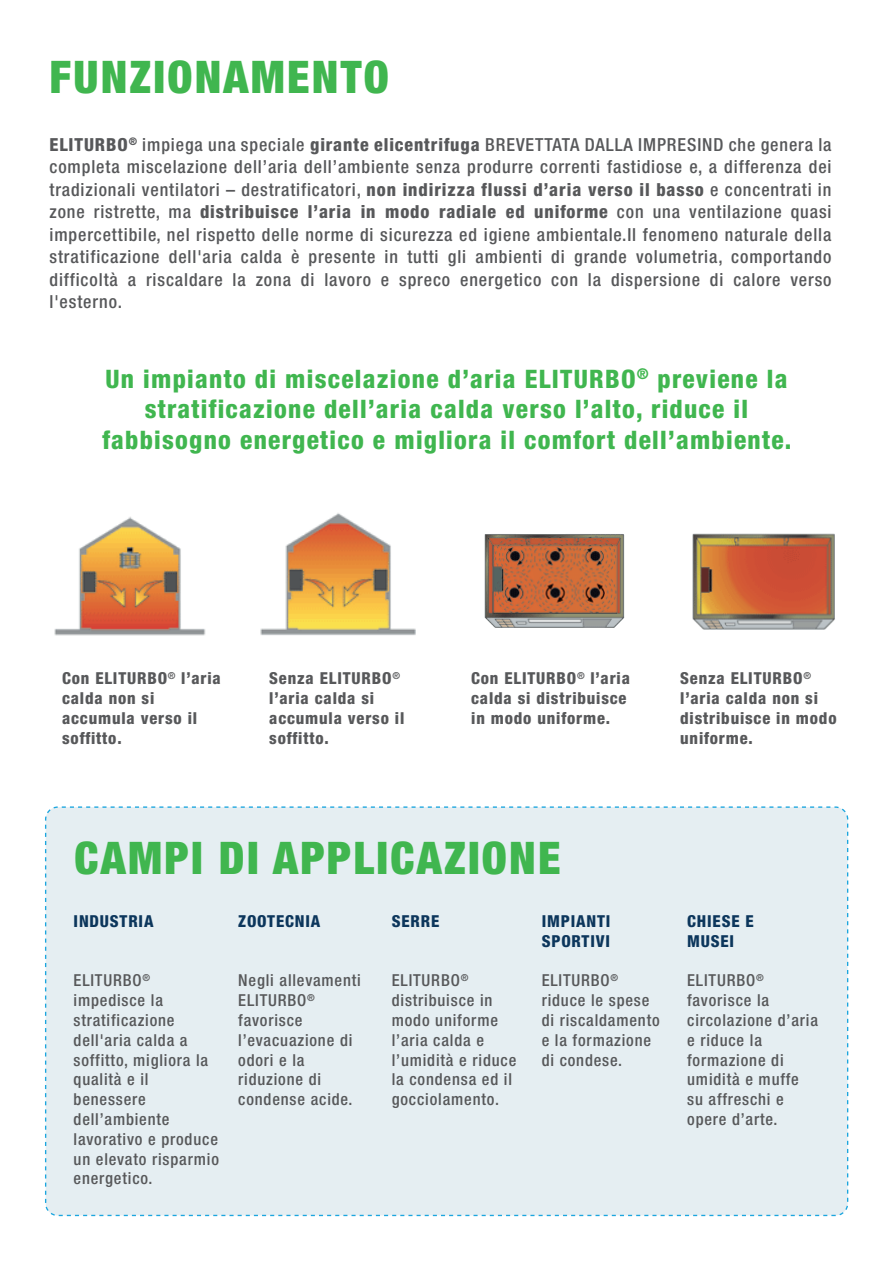
<style>
.page{position:relative;width:893px;height:1263px;background:#fff}
.page>*{position:absolute;margin:0;border:0;box-sizing:border-box;transform-origin:0 0}
.t1{font:900 condensed 45px "Helvetica Neue";letter-spacing:.05em;color:#40b64f}
.t2{font:800 condensed 25.5px/30.6px "Helvetica Neue";letter-spacing:.05em;color:#40b64f;text-align:center}
.t3{font:500 condensed 18px/22.5px "Helvetica Neue";letter-spacing:.05em;color:#57585a;text-align:justify}
.t4{font:500 condensed 16.5px/19.8px "Helvetica Neue";letter-spacing:.05em;color:#57585a}
.t5{font:800 condensed 16.5px/19.8px "Helvetica Neue";letter-spacing:.05em;color:#57585a}
.t6{font:800 condensed 16.5px/19.8px "Helvetica Neue";letter-spacing:.05em;color:#0c365c}
.s1{font-weight:800}
</style>
<div class="page">
<img style="left:484px;top:534px;width:141px;height:94px">
<img style="left:54px;top:517px;width:152px;height:119px">
<div style="left:46px;top:807px;width:802px;height:408px;background:#e5eef2;border-radius:12px"></div>
<img style="left:260px;top:513px;width:156px;height:123px">
<img style="left:692px;top:533px;width:143px;height:97px">
<h1 class="t1" style="left:50px;top:50px;width:341px">FUNZIONAMENTO</h1>
<p class="t3" style="left:49px;top:133px;width:784px"><span class="s1">ELITURBO</span><sup>®</sup> impiega una speciale <span class="s1">girante elicentrifuga</span> BREVETTATA DALLA IMPRESIND che genera la completa miscelazione dell’aria dell’ambiente senza produrre correnti fastidiose e, a differenza dei tradizionali ventilatori – destratificatori, <span class="s1">non indirizza flussi d’aria verso il basso</span> e concentrati in zone ristrette, ma <span class="s1">distribuisce l’aria in modo radiale ed uniforme</span> con una ventilazione quasi impercettibile, nel rispetto delle norme di sicurezza ed igiene ambientale.Il fenomeno naturale della stratificazione dell'aria calda è presente in tutti gli ambienti di grande volumetria, comportando difficoltà a riscaldare la zona di lavoro e spreco energetico con la dispersione di calore verso l'esterno.</p>
<h2 class="t2" style="left:102px;top:363px;width:691px">Un impianto di miscelazione d’aria ELITURBO<sup>®</sup> previene la stratificazione dell’aria calda verso l’alto, riduce il fabbisogno energetico e migliora il comfort dell’ambiente.</h2>
<p class="t5" style="left:62px;top:668px;width:160px">Con ELITURBO<sup>®</sup> l’aria calda non si accumula verso il soffitto.</p>
<p class="t5" style="left:269px;top:668px;width:137px">Senza ELITURBO<sup>® </sup>l’aria calda si accumula verso il soffitto.</p>
<p class="t5" style="left:680px;top:668px;width:158px">Senza ELITURBO<sup>® </sup>l’aria calda non si distribuisce in modo uniforme.</p>
<p class="t5" style="left:471px;top:668px;width:160px">Con ELITURBO<sup>®</sup> l’aria calda si distribuisce in modo uniforme.</p>
<h1 class="t1" style="left:75px;top:830px;width:488px">CAMPI DI APPLICAZIONE</h1>
<p class="t6" style="left:74px;top:911px;width:81px">INDUSTRIA</p>
<p class="t4" style="left:74px;top:970px;width:147px">ELITURBO<sup>® </sup>impedisce la stratificazione dell'aria calda a soffitto, migliora la qualità e il benessere dell’ambiente lavorativo e produce un elevato risparmio energetico.</p>
<p class="t6" style="left:238px;top:911px;width:84px">ZOOTECNIA</p>
<p class="t4" style="left:238px;top:970px;width:124px">Negli allevamenti<br>ELITURBO<sup>® </sup>favorisce l’evacuazione di odori e la riduzione di condense acide.</p>
<p class="t6" style="left:392px;top:911px;width:49px">SERRE</p>
<p class="t4" style="left:392px;top:970px;width:126px">ELITURBO<sup>® </sup>distribuisce in modo uniforme l’aria calda e l’umidità e riduce la condensa ed il gocciolamento.</p>
<p class="t6" style="left:542px;top:911px;width:70px">IMPIANTI<br>SPORTIVI</p>
<p class="t4" style="left:542px;top:970px;width:120px">ELITURBO<sup>® </sup>riduce le spese di riscaldamento e la formazione di condese.</p>
<p class="t6" style="left:687px;top:911px;width:68px">CHIESE E<br>MUSEI</p>
<p class="t4" style="left:687px;top:970px;width:132px">ELITURBO<sup>® </sup>favorisce la circolazione d’aria e riduce la formazione di umidità e muffe su affreschi e opere d’arte.</p>
</div>
